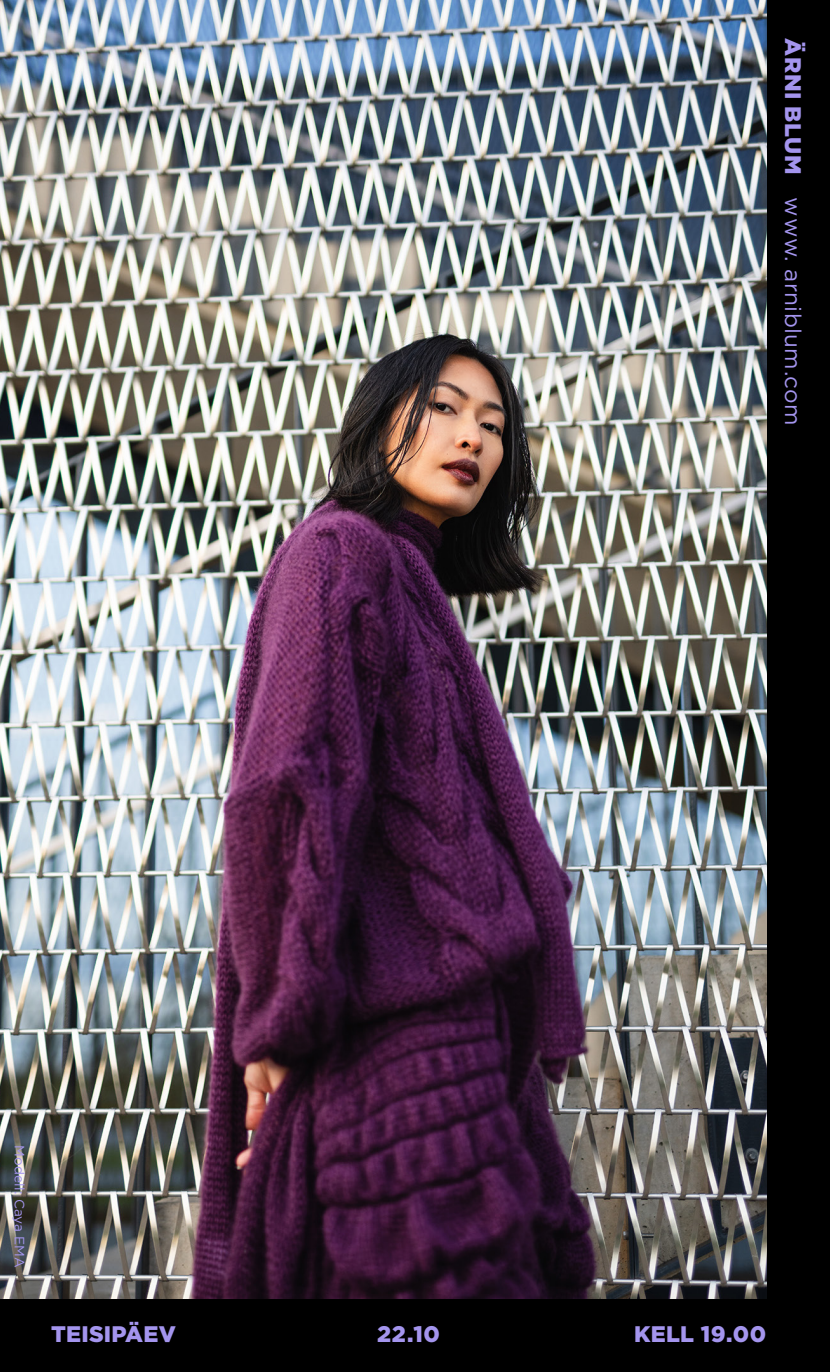
<style>
.page{position:relative;width:830px;height:1372px;background:#fff}
.page>*{position:absolute;margin:0;border:0;box-sizing:border-box;transform-origin:0 0}
.t1{font:22.5px "Gotham";letter-spacing:.015em;color:#a495ee}
.t2{font:900 22.5px "Gotham";letter-spacing:.01em;color:#a495ee}
.t3{font:13.5px "Gotham";letter-spacing:.01em;color:#a495ee}
.s1{font-weight:900}
</style>
<div class="page">
<hr style="left:829px;top:0;width:1px;height:1371px;background:#000">
<div style="left:0;top:0;width:829px;height:1371px;background:#000"></div>
<img style="left:0;top:0;width:765px;height:1298px">
<p class="t1" style="left:807px;top:38px;width:389px;rotate:90deg"><span class="s1">ÄRNI BLUM</span> www. arniblum.com</p>
<p class="t3" style="left:28px;top:1145px;width:124px;rotate:90deg">Modell: Caya EMA</p>
<p class="t2" style="left:51px;top:1318px;width:126px">TEISIPÄEV</p>
<p class="t2" style="left:377px;top:1318px;width:64px">22.10</p>
<p class="t2" style="left:633px;top:1318px;width:133px">KELL 19.00</p>
</div>
